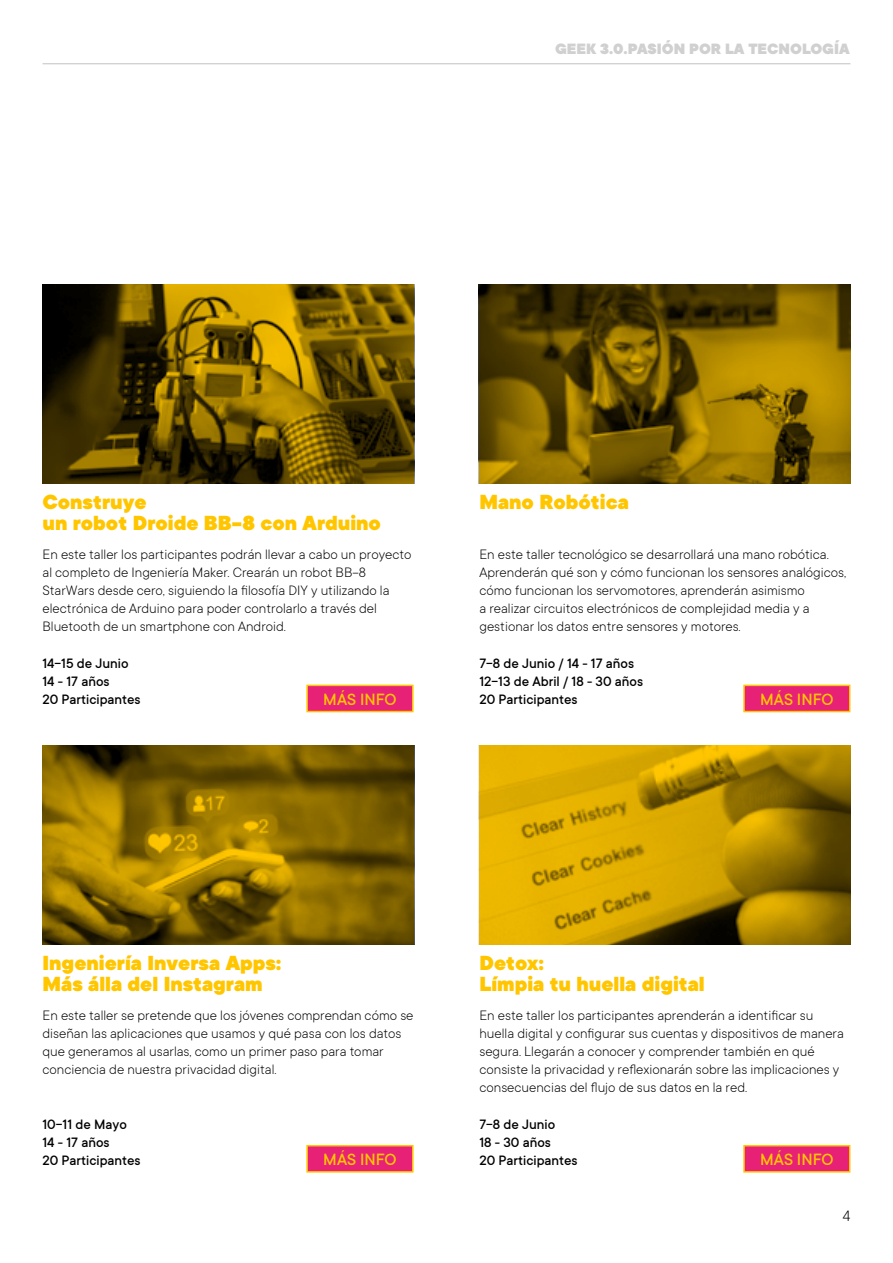
<style>
.page{position:relative;width:893px;height:1263px;background:#fff}
.page>*{position:absolute;margin:0;border:0;box-sizing:border-box;transform-origin:0 0}
.t1{font:900 22.5px "TT Commons";color:#ffc600}
.t2{font:500 18px "TT Commons";color:#ffc600}
.Cabecera_Interior_No{font:900 16.5px "TT Commons";color:#d0d0d0}
.Cabecera_Interior_No-2{font:300 16.5px "TT Commons";color:#000}
.t3{font:300 15px/18px "TT Commons";color:#000}
.t4{font:500 15px "TT Commons";color:#000}
</style>
<div class="page">
<hr style="left:43px;top:63px;width:807px;height:1px;background:#000">
<div style="left:306px;top:685px;width:108px;height:27px;background:#e72176;border:2px solid #ffc600"></div>
<div style="left:306px;top:1145px;width:108px;height:27px;background:#e72176;border:2px solid #ffc600"></div>
<div style="left:743px;top:685px;width:107px;height:27px;background:#e72176;border:2px solid #ffc600"></div>
<div style="left:743px;top:1145px;width:107px;height:27px;background:#e72176;border:2px solid #ffc600"></div>
<svg style="left:43px;top:284px;width:371px;height:199px"></svg>
<svg style="left:479px;top:284px;width:371px;height:199px"></svg>
<svg style="left:43px;top:746px;width:371px;height:199px"></svg>
<svg style="left:479px;top:746px;width:371px;height:199px"></svg>
<p class="Cabecera_Interior_No" style="left:555px;top:39px;width:296px">GEEK 3.0.PASIÓN POR LA TECNOLOGÍA</p>
<p class="t1" style="left:43px;top:489px;width:106px">Construye</p>
<p class="t1" style="left:43px;top:510px;width:340px">un robot Droide BB-8 con Arduino</p>
<p class="t3" style="left:43px;top:545px;width:370px">En este taller los participantes podrán llevar a cabo un proyecto al completo de Ingeniería Maker. Crearán un robot BB-8<br>StarWars desde cero, siguiendo la filosofía DIY y utilizando la electrónica de Arduino para poder controlarlo a través del Bluetooth de un smartphone con Android.</p>
<p class="t4" style="left:43px;top:655px;width:88px">14-15 de Junio</p>
<p class="t4" style="left:43px;top:673px;width:69px">14 - 17 años</p>
<p class="t4" style="left:43px;top:691px;width:100px">20 Participantes</p>
<p class="t2" style="left:323px;top:689px;width:75px">MÁS INFO</p>
<p class="t1" style="left:479px;top:489px;width:151px">Mano Robótica</p>
<p class="t3" style="left:479px;top:545px;width:368px">En este taller tecnológico se desarrollará una mano robótica.<br>Aprenderán qué son y cómo funcionan los sensores analógicos, cómo funcionan los servomotores, aprenderán asimismo<br>a realizar circuitos electrónicos de complejidad media y a gestionar los datos entre sensores y motores.</p>
<p class="t4" style="left:479px;top:655px;width:156px">7-8 de Junio / 14 - 17 años</p>
<p class="t4" style="left:479px;top:673px;width:165px">12-13 de Abril / 18 - 30 años</p>
<p class="t4" style="left:479px;top:691px;width:100px">20 Participantes</p>
<p class="t2" style="left:760px;top:689px;width:75px">MÁS INFO</p>
<p class="t1" style="left:43px;top:950px;width:241px">Ingeniería Inversa Apps:</p>
<p class="t1" style="left:43px;top:971px;width:222px">Más álla del Instagram</p>
<p class="t3" style="left:43px;top:1006px;width:372px">En este taller se pretende que los jóvenes comprendan cómo se diseñan las aplicaciones que usamos y qué pasa con los datos que generamos al usarlas, como un primer paso para tomar conciencia de nuestra privacidad digital.</p>
<p class="t4" style="left:43px;top:1116px;width:86px">10-11 de Mayo</p>
<p class="t4" style="left:43px;top:1134px;width:69px">14 - 17 años</p>
<p class="t4" style="left:43px;top:1152px;width:100px">20 Participantes</p>
<p class="t2" style="left:323px;top:1150px;width:75px">MÁS INFO</p>
<p class="t1" style="left:479px;top:950px;width:66px">Detox:</p>
<p class="t1" style="left:479px;top:971px;width:227px">Límpia tu huella digital</p>
<p class="t3" style="left:479px;top:1006px;width:366px">En este taller los participantes aprenderán a identificar su huella digital y configurar sus cuentas y dispositivos de manera segura. Llegarán a conocer y comprender también en qué consiste la privacidad y reflexionarán sobre las implicaciones y consecuencias del flujo de sus datos en la red.</p>
<p class="t4" style="left:479px;top:1116px;width:77px">7-8 de Junio</p>
<p class="t4" style="left:479px;top:1134px;width:73px">18 - 30 años</p>
<p class="t4" style="left:479px;top:1152px;width:100px">20 Participantes</p>
<p class="t2" style="left:760px;top:1150px;width:75px">MÁS INFO</p>
<p class="Cabecera_Interior_No-2" style="left:842px;top:1206px;width:10px">4</p>
</div>
